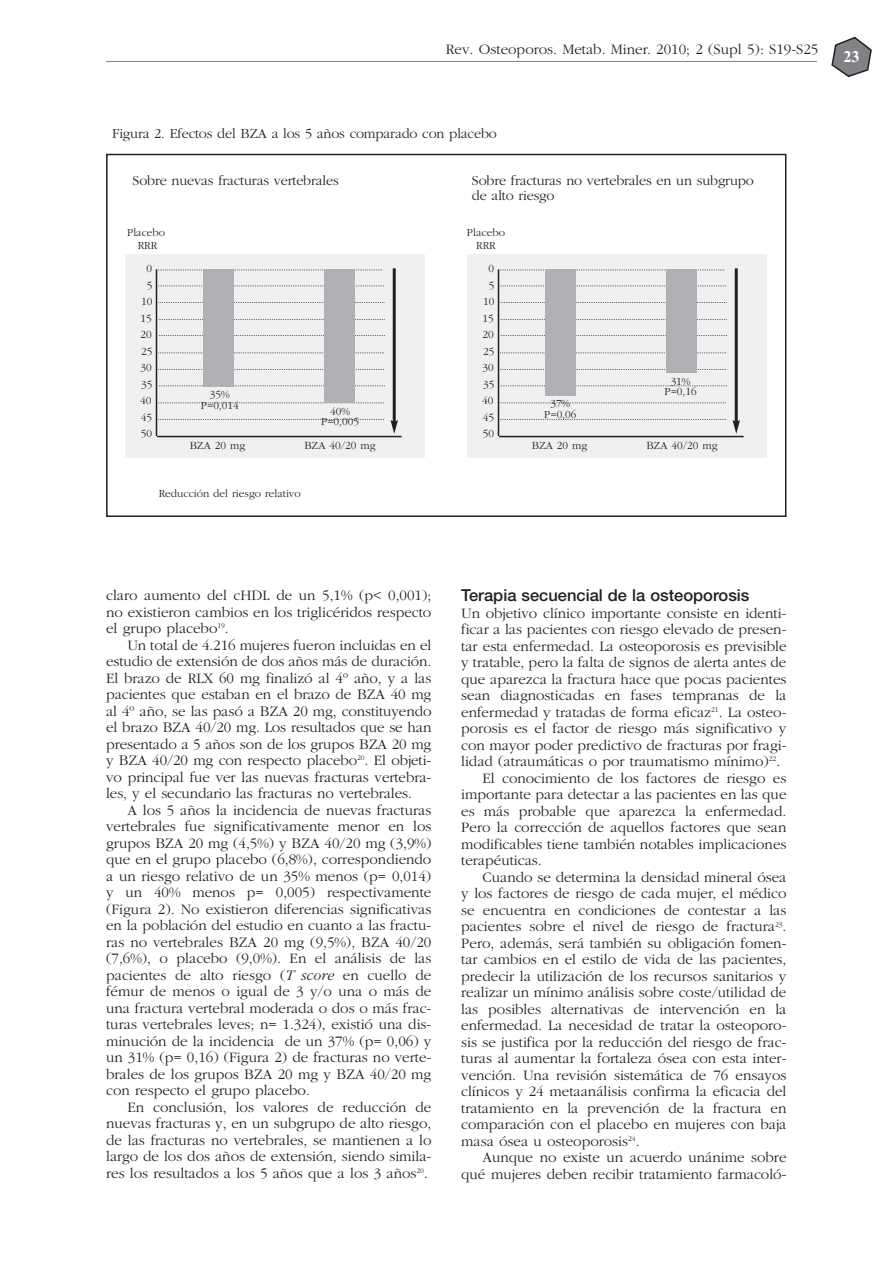
<style>
.page{position:relative;width:893px;height:1263px;background:#fff}
.page>*{position:absolute;margin:0;border:0;box-sizing:border-box;transform-origin:0 0}
.t1{font:500 16.5px "Helvetica Neue";color:#231f20}
.t2{font:700 16.5px "Times New Roman";color:#fff}
.t3{font:300 15px/16.5px "Garamond";color:#231f20;text-align:justify}
.t4{font:300 14.25px/15px "Garamond";letter-spacing:-.01em;color:#231f20}
.t5{font:300 11.25px/16.5px "Garamond";color:#231f20;text-align:center}
.s1{font-style:italic}
</style>
<div class="page">
<svg style="left:831px;top:37px;width:41px;height:40px"></svg>
<hr style="left:106px;top:61px;width:711px;height:1px;background:#808285">
<div style="left:106px;top:154px;width:680px;height:363px;border:2px solid #231f20"></div>
<div style="left:126px;top:255px;width:299px;height:203px;background:#eff0f0"></div>
<hr style="left:156px;top:269px;width:1px;height:167px;background:#231f20">
<hr style="left:157px;top:436px;width:245px;height:1px;background:#231f20">
<hr style="left:393px;top:268px;width:3px;height:155px;background:#231f20">
<svg style="left:390px;top:420px;width:8px;height:14px"></svg>
<svg style="left:158px;top:285px;width:226px;height:1px"></svg>
<svg style="left:156px;top:269px;width:226px;height:1px"></svg>
<svg style="left:158px;top:302px;width:227px;height:1px"></svg>
<svg style="left:159px;top:319px;width:226px;height:1px"></svg>
<svg style="left:159px;top:335px;width:226px;height:1px"></svg>
<svg style="left:158px;top:352px;width:226px;height:1px"></svg>
<svg style="left:158px;top:369px;width:226px;height:1px"></svg>
<svg style="left:159px;top:385px;width:226px;height:1px"></svg>
<svg style="left:158px;top:402px;width:226px;height:1px"></svg>
<svg style="left:158px;top:419px;width:226px;height:1px"></svg>
<div style="left:203px;top:269px;width:30px;height:117px;background:#afb1b4"></div>
<div style="left:324px;top:269px;width:31px;height:134px;background:#afb1b4"></div>
<div style="left:468px;top:255px;width:299px;height:203px;background:#eff0f0"></div>
<hr style="left:498px;top:269px;width:1px;height:167px;background:#231f20">
<hr style="left:499px;top:436px;width:245px;height:1px;background:#231f20">
<hr style="left:735px;top:268px;width:3px;height:155px;background:#231f20">
<svg style="left:732px;top:420px;width:8px;height:14px"></svg>
<svg style="left:500px;top:285px;width:226px;height:1px"></svg>
<svg style="left:498px;top:269px;width:226px;height:1px"></svg>
<svg style="left:500px;top:302px;width:227px;height:1px"></svg>
<svg style="left:501px;top:319px;width:226px;height:1px"></svg>
<svg style="left:501px;top:335px;width:226px;height:1px"></svg>
<svg style="left:500px;top:352px;width:226px;height:1px"></svg>
<svg style="left:500px;top:369px;width:226px;height:1px"></svg>
<svg style="left:501px;top:385px;width:226px;height:1px"></svg>
<svg style="left:500px;top:402px;width:226px;height:1px"></svg>
<svg style="left:500px;top:419px;width:226px;height:1px"></svg>
<div style="left:545px;top:269px;width:30px;height:126px;background:#afb1b4"></div>
<div style="left:666px;top:269px;width:31px;height:104px;background:#afb1b4"></div>
<p class="t3" style="left:446px;top:43px;width:374px">Rev. Osteoporos. Metab. Miner. 2010; 2 (Supl 5): S19-S25</p>
<p class="t2" style="left:843px;top:51px;width:18px">23</p>
<p class="t4" style="left:112px;top:127px;width:386px">Figura 2. Efectos del BZA a los 5 años comparado con placebo</p>
<p class="t4" style="left:472px;top:174px;width:283px">Sobre fracturas no vertebrales en un subgrupo de alto riesgo</p>
<p class="t4" style="left:133px;top:174px;width:208px">Sobre nuevas fracturas vertebrales</p>
<p class="t5" style="left:127px;top:227px;width:40px;line-height:12.8px">Placebo<br>RRR</p>
<p class="t5" style="left:141px;top:261px;width:13px">0<br>5<br>10</p>
<p class="t5" style="left:467px;top:227px;width:40px;line-height:12.8px">Placebo<br>RRR</p>
<p class="t5" style="left:483px;top:261px;width:13px">0<br>5<br>10</p>
<p class="t5" style="left:141px;top:311px;width:13px">15</p>
<p class="t5" style="left:483px;top:311px;width:13px">15</p>
<p class="t5" style="left:141px;top:327px;width:13px">20</p>
<p class="t5" style="left:483px;top:327px;width:13px">20</p>
<p class="t5" style="left:141px;top:344px;width:13px">25</p>
<p class="t5" style="left:483px;top:344px;width:13px">25</p>
<p class="t5" style="left:141px;top:360px;width:13px">30</p>
<p class="t5" style="left:483px;top:360px;width:13px">30</p>
<p class="t5" style="left:141px;top:377px;width:13px">35</p>
<p class="t5" style="left:140px;top:393px;width:13px">40</p>
<p class="t5" style="left:141px;top:410px;width:13px">45</p>
<p class="t5" style="left:201px;top:390px;width:40px;line-height:10.5px">35%<br>P=0,014</p>
<p class="t5" style="left:321px;top:407px;width:40px;line-height:10.5px">40%<br>P=0,005</p>
<p class="t5" style="left:483px;top:377px;width:13px">35</p>
<p class="t5" style="left:482px;top:393px;width:13px">40</p>
<p class="t5" style="left:483px;top:410px;width:13px">45</p>
<p class="t5" style="left:544px;top:399px;width:34px;line-height:10.5px">37%<br>P=0,06</p>
<p class="t5" style="left:664px;top:377px;width:34px;line-height:10.5px">31%<br>P=0,16</p>
<p class="t5" style="left:141px;top:426px;width:13px">50</p>
<p class="t5" style="left:483px;top:426px;width:13px">50</p>
<p class="t5" style="left:190px;top:438px;width:57px">BZA 20 mg</p>
<p class="t5" style="left:304px;top:438px;width:73px">BZA 40/20 mg</p>
<p class="t5" style="left:532px;top:438px;width:57px">BZA 20 mg</p>
<p class="t5" style="left:646px;top:438px;width:73px">BZA 40/20 mg</p>
<p class="t5" style="left:159px;top:486px;width:144px">Reducción del riesgo relativo</p>
<p class="t3" style="left:106px;top:588px;width:327px">claro aumento del cHDL de un 5,1% (p&lt; 0,001); no existieron cambios en los triglicéridos respecto el grupo placebo<sup>19</sup>.</p>
<p class="t3" style="left:106px;top:638px;width:327px;text-indent:21px">Un total de 4.216 mujeres fueron incluidas en el estudio de extensión de dos años más de duración.<br>El brazo de RLX 60 mg finalizó al 4º año, y a las pacientes que estaban en el brazo de BZA 40 mg al 4º año, se las pasó a BZA 20 mg, constituyendo el brazo BZA 40/20 mg. Los resultados que se han presentado a 5 años son de los grupos BZA 20 mg y BZA 40/20 mg con respecto placebo<sup>20</sup>. El objeti&shy;vo principal fue ver las nuevas fracturas vertebra&shy;les, y el secundario las fracturas no vertebrales.</p>
<p class="t3" style="left:106px;top:803px;width:327px;text-indent:21px">A los 5 años la incidencia de nuevas fracturas vertebrales fue significativamente menor en los grupos BZA 20 mg (4,5%) y BZA 40/20 mg (3,9%) que en el grupo placebo (6,8%), correspondiendo a un riesgo relativo de un 35% menos (p= 0,014) y un 40% menos p= 0,005) respectivamente (Figura 2). No existieron diferencias significativas en la población del estudio en cuanto a las fractu&shy;ras no vertebrales BZA 20 mg (9,5%), BZA 40/20 (7,6%), o placebo (9,0%). En el análisis de las pacientes de alto riesgo (<span class="s1">T score</span> en cuello de fémur de menos o igual de 3 y/o una o más de una fractura vertebral moderada o dos o más frac&shy;turas vertebrales leves; n= 1.324), existió una dis&shy;minución de la incidencia de un 37% (p= 0,06) y un 31% (p= 0,16) (Figura 2) de fracturas no verte&shy;brales de los grupos BZA 20 mg y BZA 40/20 mg con respecto el grupo placebo.</p>
<p class="t3" style="left:106px;top:1100px;width:327px;text-indent:21px">En conclusión, los valores de reducción de nuevas fracturas y, en un subgrupo de alto riesgo, de las fracturas no vertebrales, se mantienen a lo largo de los dos años de extensión, siendo simila&shy;res los resultados a los 5 años que a los 3 años<sup>20</sup>.</p>
<p class="t1" style="left:461px;top:589px;width:290px">Terapia secuencial de la osteoporosis</p>
<p class="t3" style="left:461px;top:606px;width:327px">Un objetivo clínico importante consiste en identi-</p>
<p class="t3" style="left:461px;top:622px;width:327px">ficar a las pacientes con riesgo elevado de presen-</p>
<p class="t3" style="left:461px;top:639px;width:327px">tar esta enfermedad. La osteoporosis es previsible</p>
<p class="t3" style="left:461px;top:655px;width:327px">y tratable, pero la falta de signos de alerta antes de</p>
<p class="t3" style="left:461px;top:672px;width:327px">que aparezca la fractura hace que pocas pacientes</p>
<p class="t3" style="left:461px;top:688px;width:327px">sean diagnosticadas en fases tempranas de la</p>
<p class="t3" style="left:461px;top:705px;width:327px">enfermedad y tratadas de forma eficaz<sup>21</sup>. La osteo-</p>
<p class="t3" style="left:461px;top:721px;width:327px">porosis es el factor de riesgo más significativo y</p>
<p class="t3" style="left:461px;top:738px;width:327px">con mayor poder predictivo de fracturas por fragi-</p>
<p class="t3" style="left:461px;top:754px;width:321px">lidad (atraumáticas o por traumatismo mínimo)<sup>22</sup>.</p>
<p class="t3" style="left:482px;top:771px;width:305px">El conocimiento de los factores de riesgo es</p>
<p class="t3" style="left:461px;top:787px;width:327px">importante para detectar a las pacientes en las que</p>
<p class="t3" style="left:461px;top:804px;width:327px">es más probable que aparezca la enfermedad.</p>
<p class="t3" style="left:461px;top:820px;width:327px">Pero la corrección de aquellos factores que sean</p>
<p class="t3" style="left:461px;top:837px;width:327px">modificables tiene también notables implicaciones</p>
<p class="t3" style="left:461px;top:853px;width:82px">terapéuticas.</p>
<p class="t3" style="left:482px;top:870px;width:306px">Cuando se determina la densidad mineral ósea</p>
<p class="t3" style="left:461px;top:886px;width:327px">y los factores de riesgo de cada mujer, el médico</p>
<p class="t3" style="left:461px;top:903px;width:327px">se encuentra en condiciones de contestar a las</p>
<p class="t3" style="left:461px;top:919px;width:327px">pacientes sobre el nivel de riesgo de fractura<sup>23</sup>.</p>
<p class="t3" style="left:461px;top:936px;width:327px">Pero, además, será también su obligación fomen-</p>
<p class="t3" style="left:461px;top:952px;width:327px">tar cambios en el estilo de vida de las pacientes,</p>
<p class="t3" style="left:461px;top:969px;width:327px">predecir la utilización de los recursos sanitarios y</p>
<p class="t3" style="left:461px;top:985px;width:327px">realizar un mínimo análisis sobre coste/utilidad de</p>
<p class="t3" style="left:461px;top:1002px;width:327px">las posibles alternativas de intervención en la</p>
<p class="t3" style="left:461px;top:1018px;width:327px">enfermedad. La necesidad de tratar la osteoporo-</p>
<p class="t3" style="left:461px;top:1035px;width:327px">sis se justifica por la reducción del riesgo de frac-</p>
<p class="t3" style="left:461px;top:1051px;width:327px">turas al aumentar la fortaleza ósea con esta inter-</p>
<p class="t3" style="left:461px;top:1068px;width:327px">vención. Una revisión sistemática de 76 ensayos</p>
<p class="t3" style="left:461px;top:1084px;width:327px">clínicos y 24 metaanálisis confirma la eficacia del</p>
<p class="t3" style="left:461px;top:1101px;width:327px">tratamiento en la prevención de la fractura en</p>
<p class="t3" style="left:461px;top:1117px;width:327px">comparación con el placebo en mujeres con baja</p>
<p class="t3" style="left:461px;top:1134px;width:180px">masa ósea u osteoporosis<sup>24</sup>.</p>
<p class="t3" style="left:482px;top:1150px;width:306px">Aunque no existe un acuerdo unánime sobre</p>
<p class="t3" style="left:461px;top:1167px;width:327px">qué mujeres deben recibir tratamiento farmacoló-</p>
</div>
